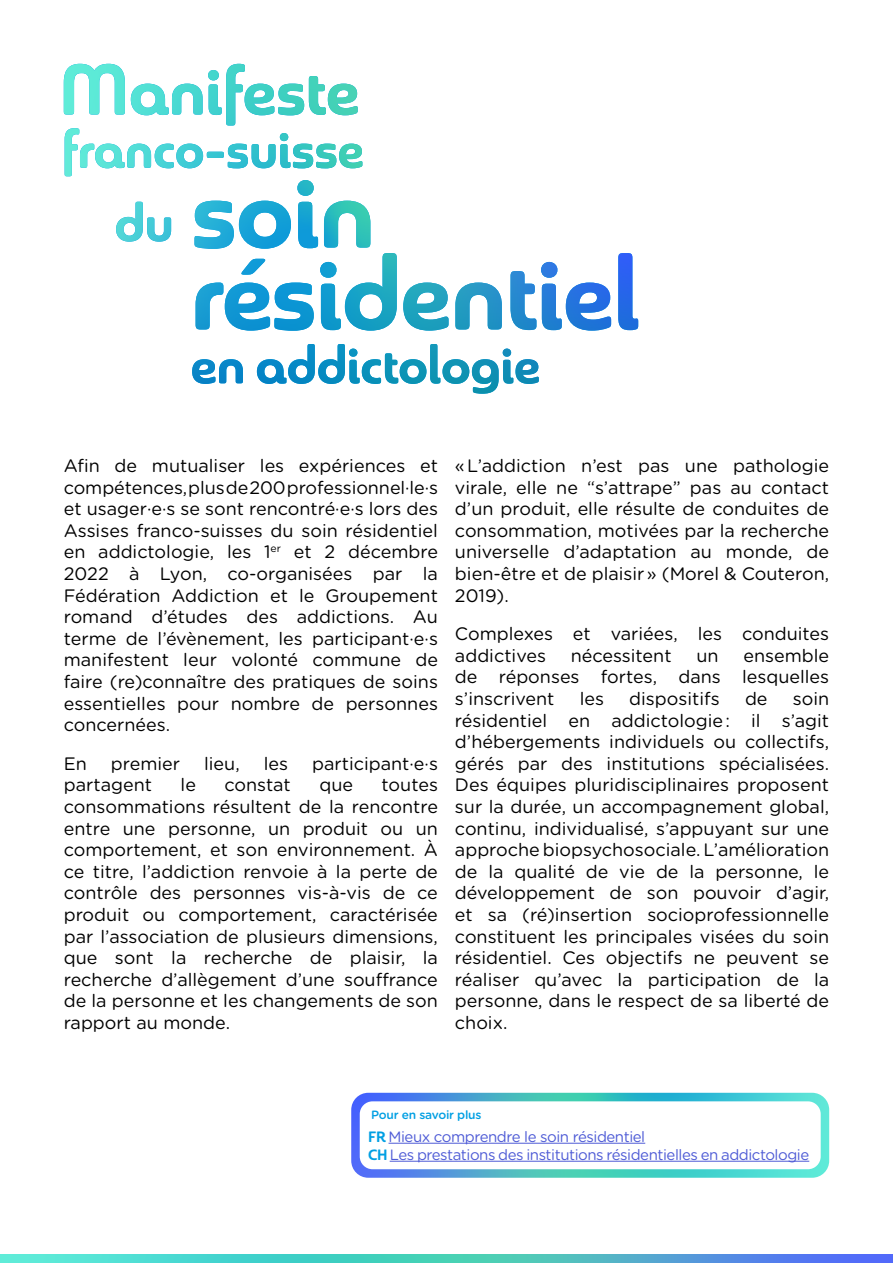
<style>
.page{position:relative;width:893px;height:1263px;background:#fff}
.page>*{position:absolute;margin:0;border:0;box-sizing:border-box;transform-origin:0 0}
.t1{font:18px/21.6px "Gotham Rounded";color:#000;text-align:justify}
.t2{font:15px/18px "Gotham Rounded";letter-spacing:-.03em;color:#4f5cd6}
.t3{font:500 12px "Gotham Rounded";letter-spacing:-.02em;color:#009fe3}
.s1{font-family:"Sangli Nor Bol";color:#009fe3}
</style>
<div class="page">
<svg style="left:64px;top:128px;width:574px;height:266px"></svg>
<img style="left:64px;top:64px;width:294px;height:62px">
<img style="left:351px;top:1093px;width:478px;height:85px">
<div style="left:360px;top:1101px;width:461px;height:68px;background:#fff;border-radius:13px"></div>
<hr style="left:388px;top:1143px;width:257px;height:1px;background:#4f5cd6">
<hr style="left:390px;top:1161px;width:419px;height:1px;background:#4f5cd6">
<img style="left:0;top:1254px;width:893px;height:9px">
<p class="t1" style="left:64px;top:454px;width:376px">Afin de mutualiser les expériences et compétences, plus de 200 professionnel·le·s et usager·e·s se sont rencontré·e·s lors des Assises franco-suisses du soin résidentiel en addictologie, les 1<sup>er</sup> et 2 décembre 2022 à Lyon, co-organisées par la Fédération Addiction et le Groupement romand d’études des addictions. Au terme de l’évènement, les participant·e·s manifestent leur volonté commune de faire (re)connaître des pratiques de soins essentielles pour nombre de personnes concernées.</p>
<p class="t1" style="left:64px;top:752px;width:25px">En</p>
<p class="t1" style="left:111px;top:752px;width:71px">premier</p>
<p class="t1" style="left:204px;top:752px;width:37px">lieu,</p>
<p class="t1" style="left:264px;top:752px;width:26px">les</p>
<p class="t1" style="left:312px;top:752px;width:127px">participant·e·s</p>
<p class="t1" style="left:64px;top:773px;width:90px">partagent</p>
<p class="t1" style="left:181px;top:773px;width:17px">le</p>
<p class="t1" style="left:225px;top:773px;width:68px">constat</p>
<p class="t1" style="left:319px;top:773px;width:35px">que</p>
<p class="t1" style="left:64px;top:773px;width:376px;text-indent:318px">toutes consommations résultent de la rencontre entre une personne, un produit ou un comportement, et son environnement. À ce titre, l’addiction renvoie à la perte de contrôle des personnes vis-à-vis de ce produit ou comportement, caractérisée par l’association de plusieurs dimensions, que sont la recherche de plaisir, la recherche d’allègement d’une souffrance de la personne et les changements de son rapport au monde.</p>
<p class="t1" style="left:455px;top:454px;width:376px">« L’addiction n’est pas une pathologie virale, elle ne “s’attrape” pas au contact d’un produit, elle résulte de conduites de consommation, motivées par la recherche universelle d’adaptation au monde, de bien-être et de plaisir » (Morel &amp; Couteron, 2019).</p>
<p class="t1" style="left:455px;top:622px;width:376px">Complexes et variées, les conduites addictives</p>
<p class="t1" style="left:455px;top:644px;width:376px;text-indent:288px">ensemble de réponses fortes, dans lesquelles s’inscrivent</p>
<p class="t1" style="left:571px;top:644px;width:102px">nécessitent</p>
<p class="t1" style="left:696px;top:644px;width:24px">un</p>
<p class="t1" style="left:580px;top:687px;width:26px">les</p>
<p class="t1" style="left:629px;top:687px;width:92px">dispositifs</p>
<p class="t1" style="left:745px;top:687px;width:24px">de</p>
<p class="t1" style="left:455px;top:687px;width:376px;text-indent:338px">soin résidentiel en addictologie : il s’agit d’hébergements individuels ou collectifs, gérés par des institutions spécialisées.<br>Des équipes pluridisciplinaires proposent sur la durée, un accompagnement global, continu, individualisé, s’appuyant sur une approche biopsychosociale. L’amélioration de la qualité de vie de la personne, le développement de son pouvoir d’agir, et sa (ré)insertion socioprofessionnelle constituent les principales visées du soin résidentiel. Ces objectifs ne peuvent se réaliser qu’avec la participation de la personne, dans le respect de sa liberté de choix.</p>
<p class="t3" style="left:371px;top:1107px;width:112px">Pour en savoir plus</p>
<p class="t2" style="left:368px;top:1127px;width:442px"><span class="s1">FR</span> Mieux comprendre le soin résidentiel<br><span class="s1">CH</span> Les prestations des institutions résidentielles en addictologie</p>
</div>
